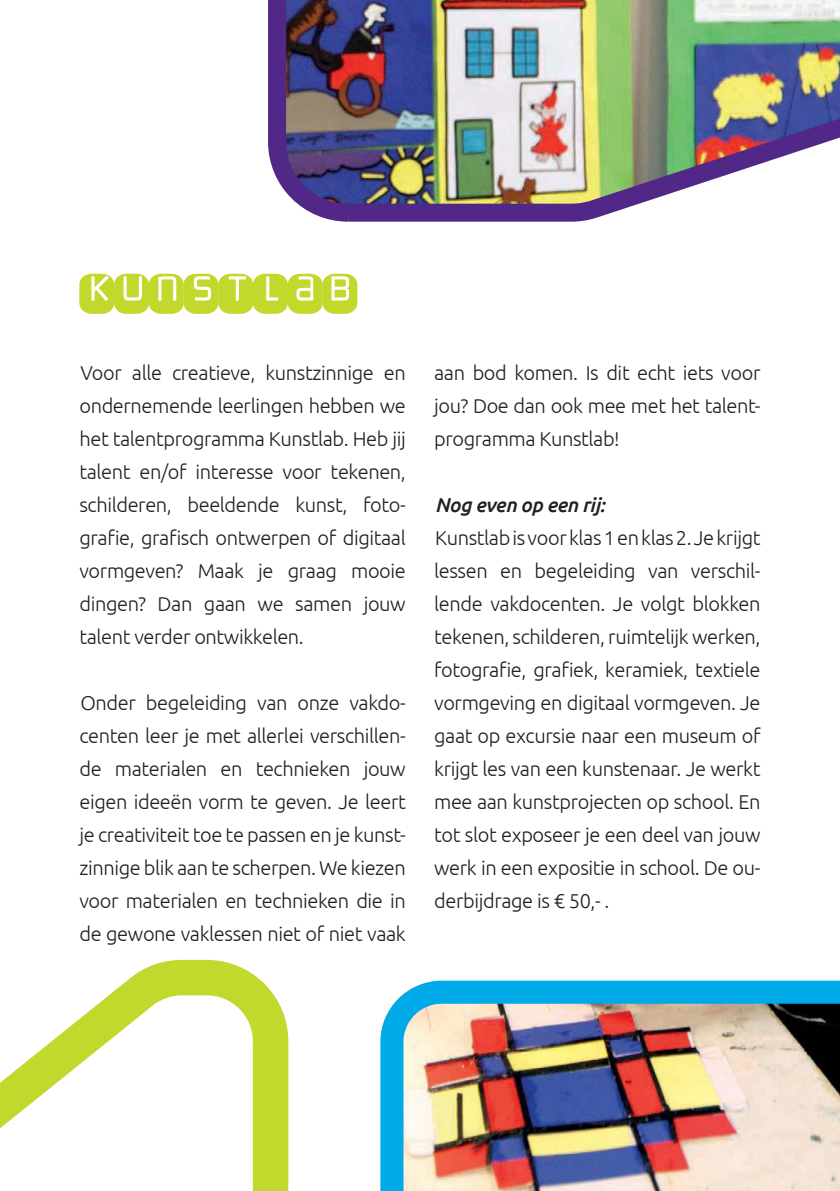
<style>
.page{position:relative;width:840px;height:1191px;background:#fff}
.page>*{position:absolute;margin:0;border:0;box-sizing:border-box;transform-origin:0 0}
.t1{font:60px "Monofett";color:#c3d82d}
.t2{font:300 20px/33px "Ubuntu";letter-spacing:-.02em;color:#221f1f;text-align:justify}
.t3{font:italic 500 20px "Ubuntu";letter-spacing:-.02em;color:#221f1f}
</style>
<div class="page">
<img style="left:380px;top:980px;width:459px;height:211px">
<img style="left:268px;top:0;width:571px;height:222px">
<svg style="left:0;top:960px;width:288px;height:231px"></svg>
<h1 class="t1" style="left:79px;top:258px;width:279px">KUNSTLAB</h1>
<p class="t2" style="left:79px;top:357px;width:328px">Voor alle creatieve, kunstzinnige en ondernemende leerlingen hebben we het talentprogramma Kunstlab. Heb jij talent en/of interesse voor tekenen, schilderen, beeldende kunst, foto&shy;grafie, grafisch ontwerpen of digitaal vormgeven? Maak je graag mooie dingen? Dan gaan we samen jouw talent verder ontwikkelen.</p>
<p class="t2" style="left:79px;top:687px;width:328px">Onder begeleiding van onze vakdo&shy;centen leer je met allerlei verschillen&shy;de materialen en technieken jouw eigen ideeën vorm te geven. Je leert je creativiteit toe te passen en je kunst&shy;zinnige blik aan te scherpen. We kiezen voor materialen en technieken die in de gewone vaklessen niet of niet vaak</p>
<p class="t2" style="left:434px;top:357px;width:327px">aan bod komen. Is dit echt iets voor jou? Doe dan ook mee met het talent&shy;programma Kunstlab!</p>
<p class="t3" style="left:435px;top:497px;width:171px">Nog even op een rij:</p>
<p class="t2" style="left:434px;top:522px;width:328px">Kunstlab is voor klas 1 en klas 2. Je krijgt lessen en begeleiding van verschil&shy;lende vakdocenten. Je volgt blokken tekenen, schilderen, ruimtelijk werken, fotografie, grafiek, keramiek, textiele vormgeving en digitaal vormgeven. Je gaat op excursie naar een museum of krijgt les van een kunstenaar. Je werkt mee aan kunstprojecten op school. En tot slot exposeer je een deel van jouw werk in een expositie in school. De ou&shy;derbijdrage is € 50,- .</p>
</div>
